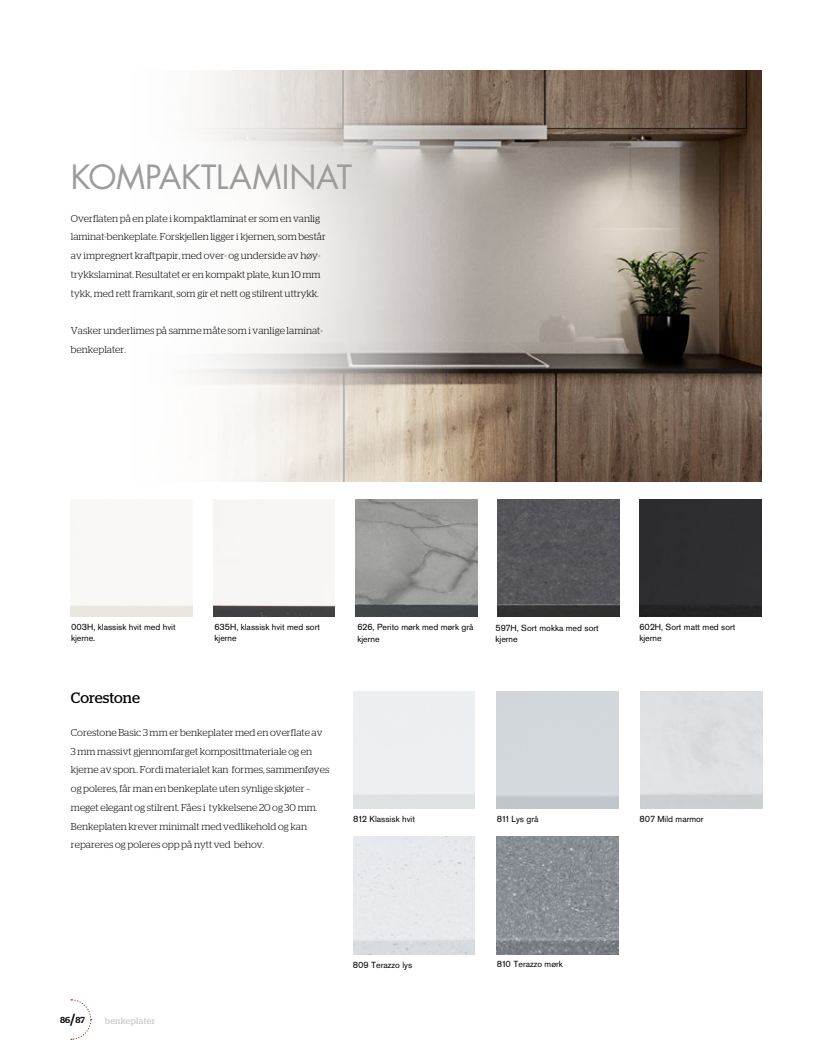
<style>
.page{position:relative;width:815px;height:1063px;background:#fff}
.page>*{position:absolute;margin:0;border:0;box-sizing:border-box;transform-origin:0 0}
.t1{font:32.5px "Futura";letter-spacing:-.01em;color:#9c9c9d}
.t2{font:15px "Stag";color:#000}
.t3{font:300 10px/18.8px "Stag";color:#000}
.t4{font:8.75px/11.2px "Akzidenz Grotesk BE Tiger";color:#000}
.t5{font:8.75px "Stag";letter-spacing:.03em;color:#c5c6c6}
.t6{font:500 8.75px "Stag";color:#000}
.s1{font-size:15.25px}
</style>
<div class="page">
<svg style="left:71px;top:999px;width:21px;height:41px"></svg>
<img style="left:213px;top:499px;width:122px;height:118px">
<img style="left:497px;top:499px;width:122px;height:118px">
<img style="left:639px;top:499px;width:122px;height:118px">
<img style="left:355px;top:499px;width:122px;height:118px">
<img style="left:497px;top:837px;width:122px;height:117px">
<img style="left:199px;top:71px;width:562px;height:410px">
<h1 class="t1" style="left:71px;top:157px;width:283px">KOMPAKTLAMINAT</h1>
<p class="t3" style="left:71px;top:209px;width:256px">Overflaten på en plate i kompaktlaminat er som en vanlig laminat-benkeplate. Forskjellen ligger i kjernen, som består av impregnert kraftpapir, med over- og underside av høy&shy;trykkslaminat. Resultatet er en kompakt plate, kun 10 mm tykk, med rett framkant, som gir et nett og stilrent uttrykk.</p>
<p class="t3" style="left:71px;top:321px;width:253px">Vasker underlimes på samme måte som i vanlige laminat&shy;benkeplater.</p>
<p class="t4" style="left:71px;top:622px;width:106px">003H, klassisk hvit med hvit kjerne.</p>
<p class="t4" style="left:495px;top:622px;width:105px">597H, Sort mokka med sort kjerne</p>
<p class="t4" style="left:639px;top:622px;width:98px">602H, Sort matt med sort kjerne</p>
<p class="t4" style="left:215px;top:622px;width:107px">635H, klassisk hvit med sort kjerne</p>
<p class="t4" style="left:357px;top:622px;width:118px">626, Perito mørk med mørk grå kjerne</p>
<h2 class="t2" style="left:71px;top:689px;width:70px">Corestone</h2>
<p class="t3" style="left:71px;top:723px;width:260px">Corestone Basic 3 mm er benkeplater med en overflate av 3 mm massivt gjennomfarget komposittmateriale og en kjerne av spon.. Fordi materialet kan formes, sammenføyes og poleres, får man en benkeplate uten synlige skjøter – meget elegant og stilrent. Fåes i tykkelsene 20 og 30 mm.<br>Benkeplaten krever minimalt med vedlikehold og kan repareres og poleres opp på nytt ved behov.</p>
<p class="t4" style="left:353px;top:813px;width:63px">812 Klassisk hvit</p>
<p class="t4" style="left:497px;top:813px;width:43px">811 Lys grå</p>
<p class="t4" style="left:640px;top:814px;width:66px">807 Mild marmor</p>
<p class="t6" style="left:60px;top:1015px;width:26px">86<span class="s1">/</span>87</p>
<p class="t5" style="left:105px;top:1016px;width:51px">benkeplater</p>
<p class="t4" style="left:353px;top:960px;width:61px">809 Terazzo lys</p>
<p class="t4" style="left:497px;top:959px;width:68px">810 Terazzo mørk</p>
</div>
